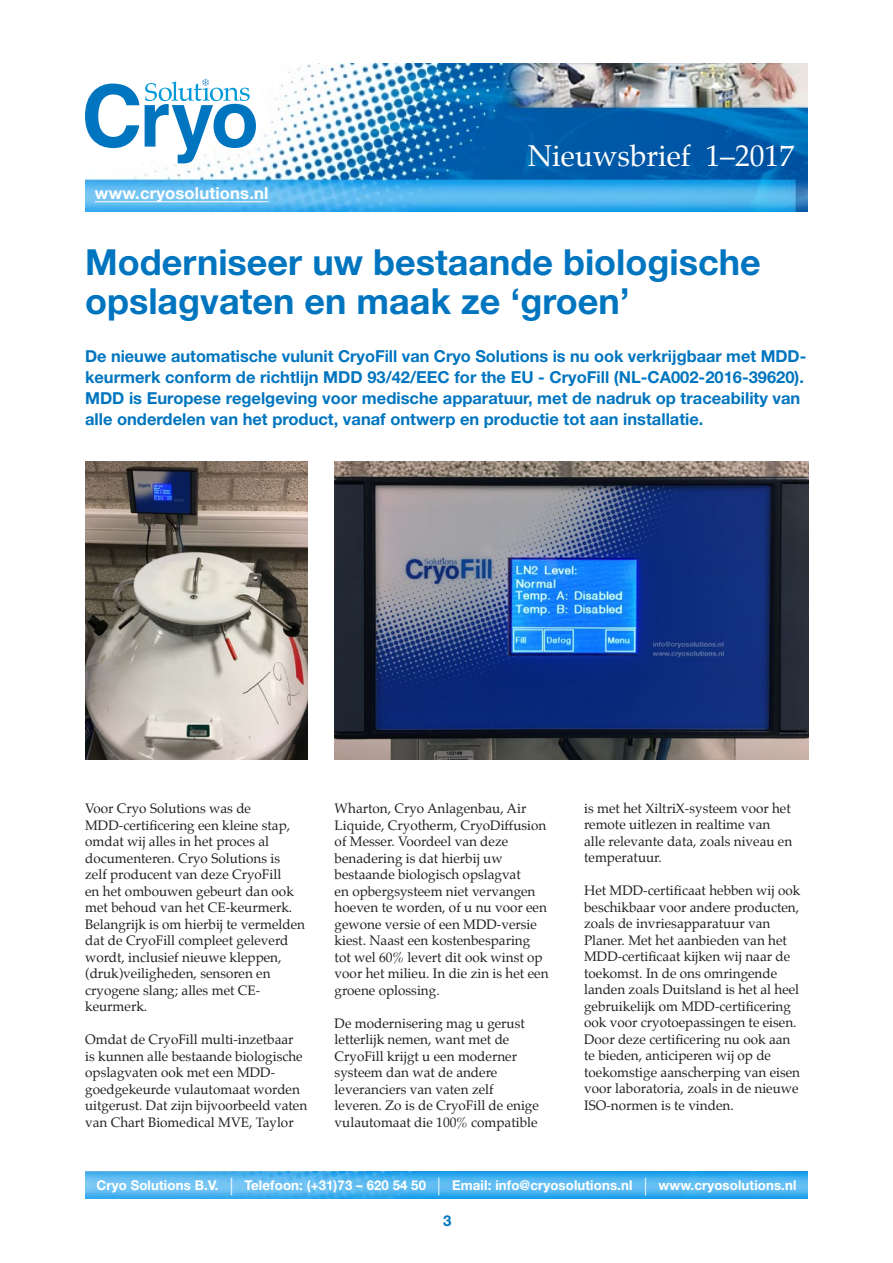
<style>
.page{position:relative;width:893px;height:1263px;background:#fff}
.page>*{position:absolute;margin:0;border:0;box-sizing:border-box;transform-origin:0 0}
.t1{font:700 36px/39px "Helvetica Neue";color:#0075bf}
.t2{font:29.55px "Palatino";color:#fff}
.t3{font:700 16.5px/21px "Helvetica Neue";color:#0075bf}
.t4{font:700 16.5px "Helvetica Neue";letter-spacing:.01em;color:#fff}
.t5{font:700 15px "Helvetica Neue";color:#0075bf}
.t6{font:13.5px/16.5px "Palatino";color:#231f20}
.t7{font:700 13.5px "Helvetica Neue";letter-spacing:.01em;color:#fff}
.s1{font-weight:400;font-size:23.7px}
</style>
<div class="page">
<img style="left:85px;top:64px;width:723px;height:148px">
<svg style="left:85px;top:84px;width:54px;height:64px"></svg>
<svg style="left:145px;top:79px;width:111px;height:84px"></svg>
<hr style="left:95px;top:201px;width:174px;height:1px;background:#fff">
<img style="left:85px;top:1172px;width:723px;height:26px">
<img style="left:85px;top:461px;width:223px;height:298px">
<img style="left:335px;top:461px;width:473px;height:298px">
<p class="t4" style="left:95px;top:183px;width:175px">www.cryosolutions.nl</p>
<h2 class="t2" style="left:528px;top:131px;width:268px">Nieuwsbrief 1–2017</h2>
<h1 class="t1" style="left:85px;top:242px;width:677px">Moderniseer uw bestaande biologische opslagvaten en maak ze ‘groen’</h1>
<p class="t3" style="left:85px;top:345px;width:723px">De nieuwe automatische vulunit CryoFill van Cryo Solutions is nu ook verkrijgbaar met MDD&shy;keurmerk conform de richtlijn MDD 93/42/EEC for the EU - CryoFill (NL-CA002-2016-39620).<br>MDD is Europese regelgeving voor medische apparatuur, met de nadruk op traceability van alle onderdelen van het product, vanaf ontwerp en productie tot aan installatie.</p>
<p class="t6" style="left:85px;top:800px;width:221px">Voor Cryo Solutions was de<br>MDD-certificering een kleine stap, omdat wij alles in het proces al documenteren. Cryo Solutions is zelf producent van deze CryoFill<br>en het ombouwen gebeurt dan ook met behoud van het CE-keurmerk.<br>Belangrijk is om hierbij te vermelden dat de CryoFill compleet geleverd wordt, inclusief nieuwe kleppen, (druk)veiligheden, sensoren en cryogene slang; alles met CE&shy;keurmerk.</p>
<p class="t6" style="left:85px;top:1031px;width:224px">Omdat de CryoFill multi-inzetbaar<br>is kunnen alle bestaande biologische opslagvaten ook met een MDD&shy;goedgekeurde vulautomaat worden uitgerust. Dat zijn bijvoorbeeld vaten van Chart Biomedical MVE, Taylor</p>
<p class="t6" style="left:335px;top:800px;width:215px">Wharton, Cryo Anlagenbau, Air<br>Liquide, Cryotherm, CryoDiffusion of Messer. Voordeel van deze benadering is dat hierbij uw bestaande biologisch opslagvat<br>en opbergsysteem niet vervangen hoeven te worden, of u nu voor een gewone versie of een MDD-versie kiest. Naast een kostenbesparing tot wel 60% levert dit ook winst op voor het milieu. In die zin is het een groene oplossing.</p>
<p class="t6" style="left:335px;top:1014px;width:206px">De modernisering mag u gerust letterlijk nemen, want met de<br>CryoFill krijgt u een moderner systeem dan wat de andere leveranciers van vaten zelf leveren. Zo is de CryoFill de enige vulautomaat die 100% compatible</p>
<p class="t6" style="left:584px;top:800px;width:210px">is met het XiltriX-systeem voor het remote uitlezen in realtime van alle relevante data, zoals niveau en temperatuur.</p>
<p class="t6" style="left:584px;top:882px;width:218px">Het MDD-certificaat hebben wij ook beschikbaar voor andere producten, zoals de invriesapparatuur van Planer. Met het aanbieden van het MDD-certificaat kijken wij naar de toekomst. In de ons omringende landen zoals Duitsland is het al heel gebruikelijk om MDD-certificering ook voor cryotoepassingen te eisen.<br>Door deze certificering nu ook aan te bieden, anticiperen wij op de toekomstige aanscherping van eisen voor laboratoria, zoals in de nieuwe ISO-normen is te vinden.</p>
<p class="t7" style="left:96px;top:1176px;width:701px">Cryo Solutions B.V. <span class="s1">|</span> Telefoon: (+31)73 – 620 54 50 <span class="s1">|</span> Email: info@cryosolutions.nl <span class="s1">|</span> www.cryosolutions.nl</p>
<p class="t5" style="left:443px;top:1211px;width:10px">3</p>
</div>
